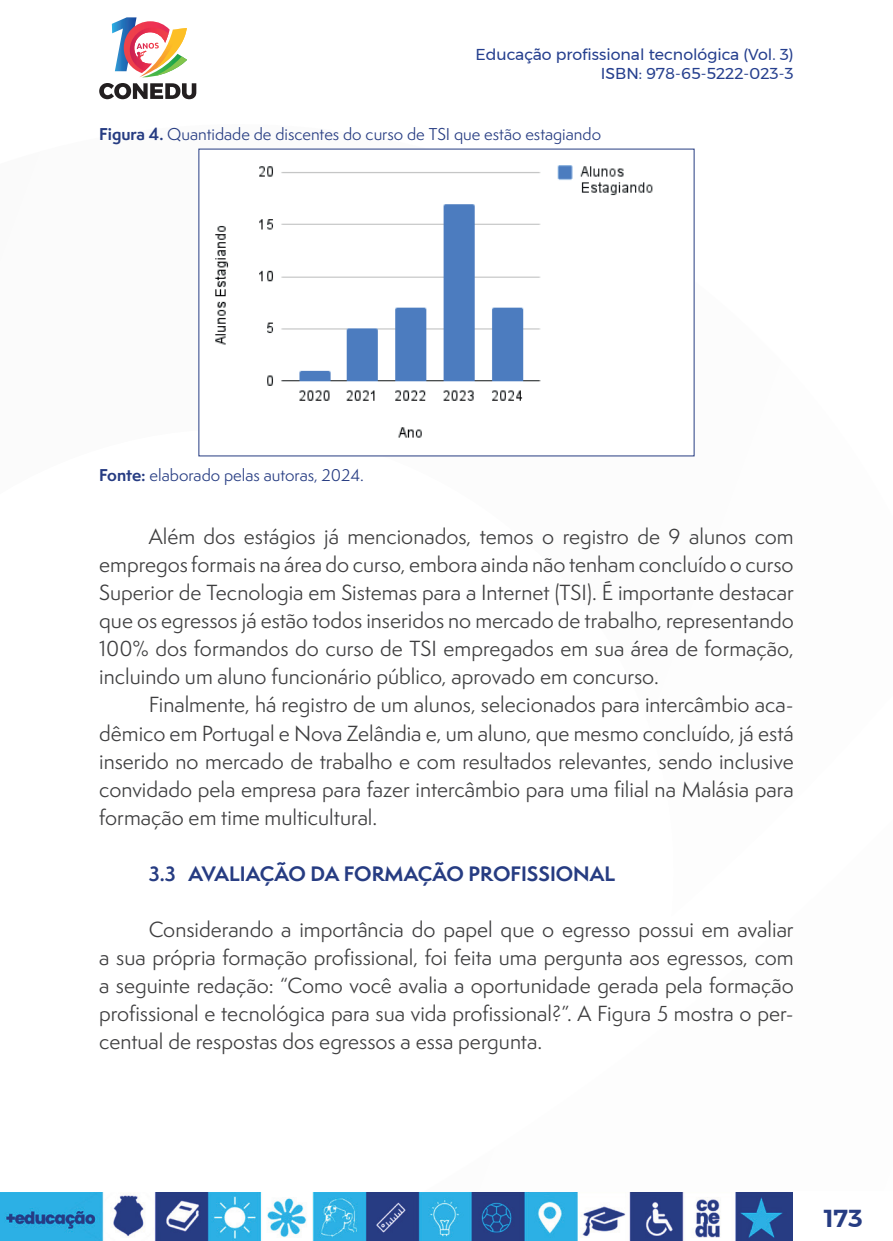
<style>
.page{position:relative;width:893px;height:1241px;background:#fff}
.page>*{position:absolute;margin:0;border:0;box-sizing:border-box;transform-origin:0 0}
.t1{font:600 24.5px "Montserrat";color:#263c82}
._7_CORPO{font:20.12px/28px "Semplicita Pro";color:#3e3e3f;text-align:justify}
._14_SUBTITULO_2{font:700 19.25px "Semplicita Pro";color:#263c82}
.t2{font:15.75px/18.9px "Montserrat";color:#253f8e;text-align:right}
._9_LEGENDAS{font:15.75px "Semplicita Pro";color:#263c82}
._13_FONTES{font:15.75px "Semplicita Pro";color:#263c82}
.s1{font-weight:700}
</style>
<div class="page">
<svg style="left:112px;top:17px;width:75px;height:60px"></svg>
<svg style="left:99px;top:83px;width:97px;height:16px"></svg>
<img style="left:0;top:1192px;width:793px;height:48px">
<img style="left:215px;top:165px;width:438px;height:273px">
<p class="t2" style="left:475px;top:45px;width:320px">Educação profissional tecnológica (Vol. 3)<br>ISBN: 978-65-5222-023-3</p>
<p class="_9_LEGENDAS" style="left:99px;top:123px;width:503px"><span class="s1">Figura 4.</span> Quantidade de discentes do curso de TSI que estão estagiando</p>
<p class="_13_FONTES" style="left:99px;top:464px;width:266px"><span class="s1">Fonte:</span> elaborado pelas autoras, 2024.</p>
<p class="_7_CORPO" style="left:99px;top:522px;width:696px;text-indent:50px">Além dos estágios já mencionados, temos o registro de 9 alunos com empregos formais na área do curso, embora ainda não tenham concluído o curso Superior de Tecnologia em Sistemas para a Internet (TSI). É importante destacar que os egressos já estão todos inseridos no mercado de trabalho, representando 100% dos formandos do curso de TSI empregados em sua área de formação, incluindo um aluno funcionário público, aprovado em concurso.</p>
<p class="_7_CORPO" style="left:99px;top:690px;width:696px;text-indent:50px">Finalmente, há registro de um alunos, selecionados para intercâmbio aca&shy;dêmico em Portugal e Nova Zelândia e, um aluno, que mesmo concluído, já está inserido no mercado de trabalho e com resultados relevantes, sendo inclusive convidado pela empresa para fazer intercâmbio para uma filial na Malásia para formação em time multicultural.</p>
<p class="_14_SUBTITULO_2" style="left:149px;top:858px;width:468px">3.3 AVALIAÇÃO DA FORMAÇÃO PROFISSIONAL</p>
<p class="_7_CORPO" style="left:99px;top:914px;width:696px;text-indent:50px">Considerando a importância do papel que o egresso possui em avaliar a sua própria formação profissional, foi feita uma pergunta aos egressos, com a seguinte redação: “Como você avalia a oportunidade gerada pela formação profissional e tecnológica para sua vida profissional?”. A Figura 5 mostra o per&shy;centual de respostas dos egressos a essa pergunta.</p>
<p class="t1" style="left:824px;top:1198px;width:40px">173</p>
</div>
